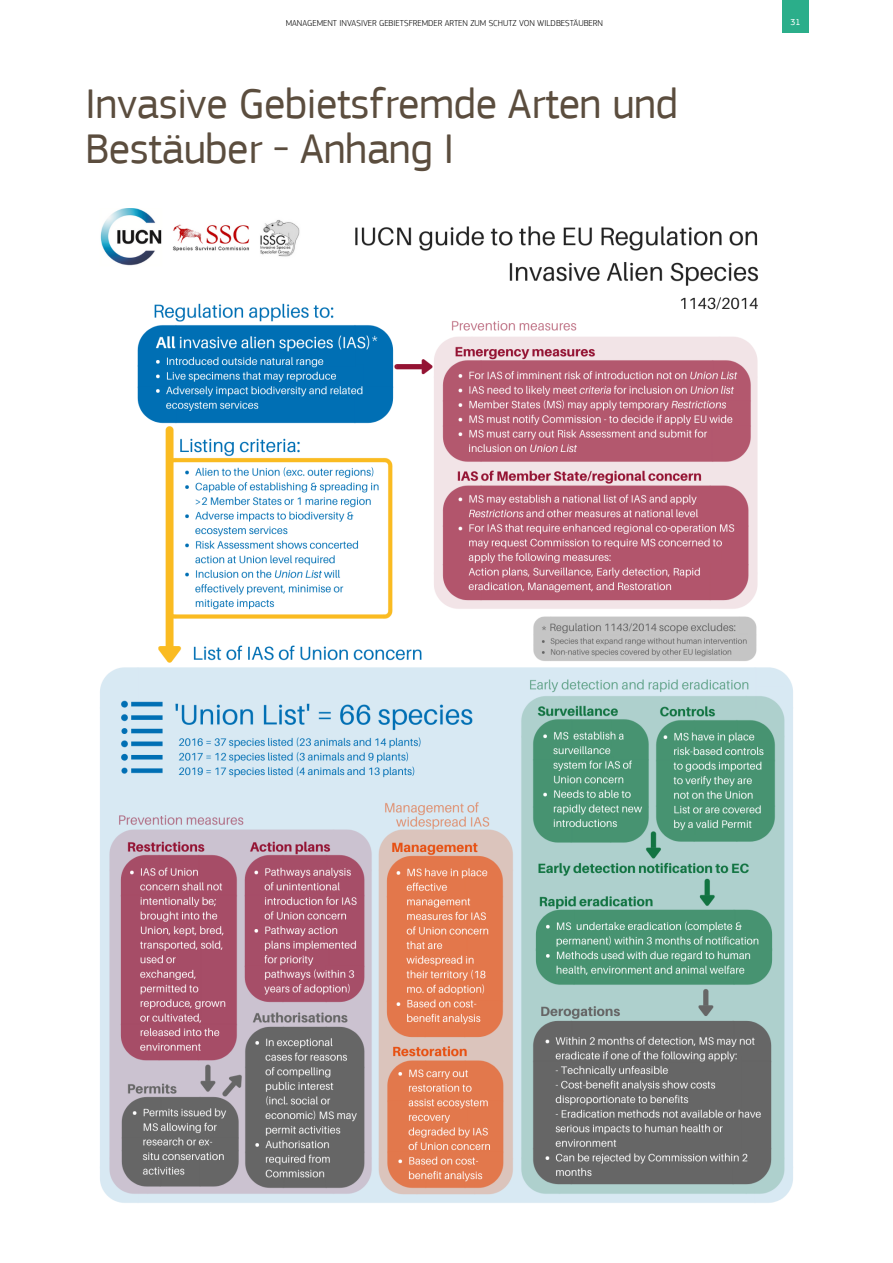
<style>
.page{position:relative;width:893px;height:1263px;background:#fff}
.page>*{position:absolute;margin:0;border:0;box-sizing:border-box;transform-origin:0 0}
.t1{font:43.5px/45px "EC Square Sans Pro";letter-spacing:-.01em;color:#5b4d3e}
.t2{font:300 9px "EC Square Sans Pro";color:#000}
.t3{font:9px "EC Square Sans Pro";color:#fff}
</style>
<div class="page">
<div style="left:782px;top:0;width:27px;height:33px;background:#2bae8a"></div>
<img style="left:100px;top:208px;width:693px;height:995px">
<p class="t2" style="left:286px;top:18px;width:319px">MANAGEMENT INVASIVER GEBIETSFREMDER ARTEN ZUM SCHUTZ VON WILDBESTÄUBERN</p>
<p class="t3" style="left:791px;top:17px;width:12px">31</p>
<h1 class="t1" style="left:85px;top:81px;width:594px">Invasive Gebietsfremde Arten und<br>Bestäuber - Anhang I</h1>
</div>
